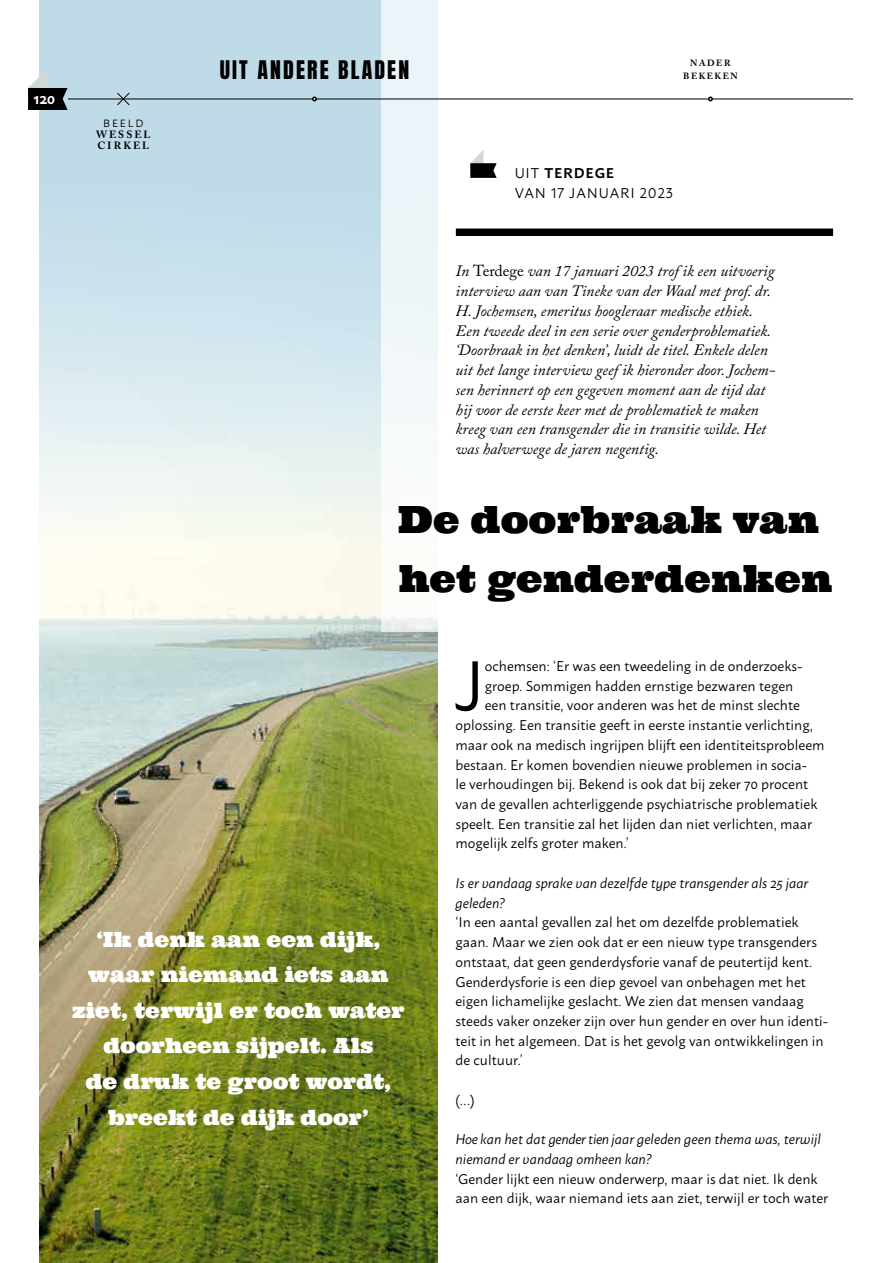
<style>
.page{position:relative;width:893px;height:1263px;background:#fff}
.page>*{position:absolute;margin:0;border:0;box-sizing:border-box;transform-origin:0 0}
.t1{font:70.05px "Macho";color:#000}
.t2{font:37.5px/59.1px "Ultra";color:#000}
.t3{font:21.75px "Anton";letter-spacing:.1em;color:#000}
.t4{font:21px/35.5px "Ultra";color:#fff;text-align:center}
.t5{font:italic 15.75px/19.6px "Adobe Caslon Pro";color:#000}
.t6{font:600 15px "Macho";color:#fff}
.t7{font:14.1px/19.6px "Macho";color:#000}
.t8{font:italic 14.1px/19.8px "Macho";color:#000}
.t9{font:14.1px/19.8px "Macho";letter-spacing:.06em;color:#000}
.t10{font:700 10.5px/10.9px "Adobe Caslon Pro";letter-spacing:.19em;color:#000}
.t11{font:10.5px "Macho";letter-spacing:.18em;color:#000}
.t12{font:700 9px/13.5px "Adobe Caslon Pro";letter-spacing:.165em;color:#000;text-align:center}
.s1{font-weight:600}
.s2{font-style:normal}
</style>
<div class="page">
<div style="left:39px;top:0;width:398px;height:1263px;background:#c0dbe8"></div>
<img style="left:39px;top:272px;width:398px;height:991px">
<div style="left:455px;top:228px;width:378px;height:8px;background:#000"></div>
<svg style="left:470px;top:150px;width:27px;height:28px"></svg>
<div style="left:380px;top:0;width:75px;height:631px;background:linear-gradient(to right,#ecf4f6,#fbfdfd)"></div>
<hr style="left:68px;top:99px;width:785px;height:1px;background:#000">
<svg style="left:312px;top:97px;width:5px;height:4px"></svg>
<svg style="left:708px;top:97px;width:5px;height:4px"></svg>
<svg style="left:28px;top:69px;width:40px;height:41px"></svg>
<svg style="left:116px;top:92px;width:14px;height:14px"></svg>
<p class="t6" style="left:34px;top:85px;width:23px">120</p>
<p class="t11" style="left:103px;top:114px;width:42px">BEELD</p>
<p class="t10" style="left:96px;top:129px;width:56px">WESSEL<br>CIRKEL</p>
<h3 class="t3" style="left:220px;top:59px;width:191px">UIT ANDERE BLADEN</h3>
<p class="t12" style="left:683px;top:56px;width:56px">NADER<br>BEKEKEN</p>
<p class="t9" style="left:515px;top:162px;width:160px">UIT <span class="s1">TERDEGE<br></span>VAN 17 JANUARI 2023</p>
<p class="t5" style="left:456px;top:261px;width:321px">In <span class="s2">Terdege</span> van 17 januari 2023 trof ik een uitvoerig interview aan van Tineke van der Waal met prof. dr.<br>H. Jochemsen, emeritus hoogleraar medische ethiek.<br>Een tweede deel in een serie over genderproblematiek. ‘Doorbraak in het denken’, luidt de titel. Enkele delen uit het lange interview geef ik hieronder door. Jochem&shy;sen herinnert op een gegeven moment aan de tijd dat hij voor de eerste keer met de problematiek te maken kreeg van een transgender die in transitie wilde. Het was halverwege de jaren negentig.</p>
<h2 class="t2" style="left:398px;top:489px;width:436px">De doorbraak van het genderdenken</h2>
<h3 class="t4" style="left:72px;top:921px;width:334px">‘Ik denk aan een dijk, waar niemand iets aan ziet, terwijl er toch water doorheen sijpelt. Als<br>de druk te groot wordt, breekt de dijk door’</h3>
<h1 class="t1" style="left:454px;top:624px;width:32px">J</h1>
<p class="t7" style="left:485px;top:655px;width:319px">ochemsen: ‘Er was een tweedeling in de onderzoeks-</p>
<p class="t7" style="left:485px;top:674px;width:310px">groep. Sommigen hadden ernstige bezwaren tegen</p>
<p class="t7" style="left:485px;top:694px;width:317px">een transitie, voor anderen was het de minst slechte</p>
<p class="t7" style="left:455px;top:714px;width:359px">oplossing. Een transitie geeft in eerste instantie verlichting,</p>
<p class="t7" style="left:455px;top:734px;width:370px">maar ook na medisch ingrijpen blijft een identiteitsprobleem</p>
<p class="t7" style="left:455px;top:753px;width:353px">bestaan. Er komen bovendien nieuwe problemen in socia-</p>
<p class="t7" style="left:455px;top:773px;width:354px">le verhoudingen bij. Bekend is ook dat bij zeker 70 procent</p>
<p class="t7" style="left:455px;top:793px;width:364px">van de gevallen achterliggende psychiatrische problematiek</p>
<p class="t7" style="left:455px;top:812px;width:358px">speelt. Een transitie zal het lijden dan niet verlichten, maar</p>
<p class="t7" style="left:455px;top:832px;width:175px">mogelijk zelfs groter maken.’</p>
<p class="t8" style="left:455px;top:872px;width:354px">Is er vandaag sprake van dezelfde type transgender als 25 jaar geleden?</p>
<p class="t7" style="left:455px;top:911px;width:374px">‘In een aantal gevallen zal het om dezelfde problematiek gaan. Maar we zien ook dat er een nieuw type transgenders ontstaat, dat geen genderdysforie vanaf de peutertijd kent.<br>Genderdysforie is een diep gevoel van onbehagen met het eigen lichamelijke geslacht. We zien dat mensen vandaag steeds vaker onzeker zijn over hun gender en over hun identi&shy;teit in het algemeen. Dat is het gevolg van ontwikkelingen in de cultuur.’</p>
<p class="t7" style="left:455px;top:1089px;width:21px">(…)</p>
<p class="t8" style="left:455px;top:1128px;width:367px">Hoe kan het dat gender tien jaar geleden geen thema was, terwijl niemand er vandaag omheen kan?</p>
<p class="t7" style="left:455px;top:1167px;width:374px">‘Gender lijkt een nieuw onderwerp, maar is dat niet. Ik denk aan een dijk, waar niemand iets aan ziet, terwijl er toch water</p>
</div>
